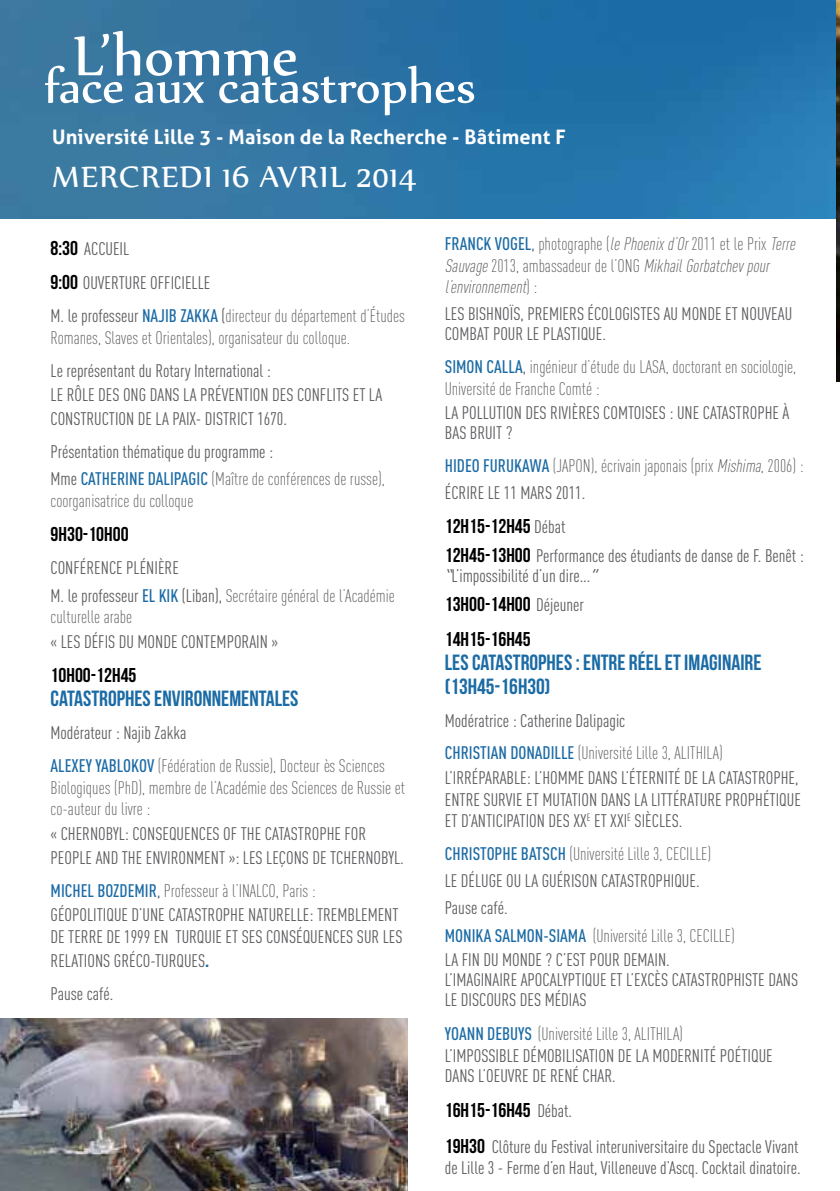
<style>
.page{position:relative;width:840px;height:1191px;background:#fff}
.page>*{position:absolute;margin:0;border:0;box-sizing:border-box;transform-origin:0 0}
.t1{font:67.6px "Nyala";color:#fff}
.t2{font:56.2px "Nyala";color:#fff}
.t3{font:36px "Nyala";letter-spacing:.04em;color:#fff}
.t4{font:22px/24px "Bebas Neue";color:#1b6ba5}
.t5{font:20px/34.4px "Bebas Neue";color:#000}
.t6{font:700 20px "Aller";letter-spacing:.01em;color:#fff}
.t7{font:18px/20px "DIN Cond";color:#5d5d60}
.t8{font:300 18px/27.2px "DIN Cond";color:#5d5d60}
.t9{font:italic 300 18px/21.6px "DIN Cond";color:#5d5d60}
.t10{font:500 18px "DIN Cond";color:#1b6ba5}
.s1{font-family:"Bebas Neue";font-size:20px;color:#000}
.s2{font-weight:500;color:#1b6ba5}
.s3{font-weight:300}
.s4{font-weight:400}
.s5{font-family:"Bebas Neue";font-size:22px;color:#1b6ba5}
.s6{font-weight:500;font-style:normal;color:#1b6ba5}
.s7{font-weight:400;font-style:normal}
.s8{font-style:normal}
.s9{font-style:italic}
.s10{font-family:"DIN Cond";font-size:18px;color:#5d5d60}
.s11{font-family:"Aller";font-weight:300;font-style:italic}
</style>
<div class="page">
<img style="left:0;top:0;width:835px;height:219px">
<img style="left:836px;top:0;width:3px;height:381px">
<img style="left:0;top:1018px;width:407px;height:173px">
<h1 class="t1" style="left:73px;top:15px;width:226px">L’homme</h1>
<h2 class="t2" style="left:44px;top:52px;width:432px">face aux catastrophes</h2>
<p class="t6" style="left:52px;top:125px;width:514px">Université Lille 3 - Maison de la Recherche - Bâtiment F</p>
<h3 class="t3" style="left:53px;top:155px;width:365px">mercredi 16 avril 2014</h3>
<p class="t7" style="left:51px;top:231px;width:355px;line-height:33.8px"><span class="s1">8:30</span> ACCUEIL<br><span class="s1">9:00</span> OUVERTURE OFFICIELLE<br>M. LE PROFESSEUR <span class="s2">NAJIB ZAKKA</span> (<span class="s3">directeur du département d’études</span></p>
<p class="t8" style="left:51px;top:324px;width:301px">romanes, slaves et orientales), organisateur du colloque.</p>
<p class="t7" style="left:51px;top:358px;width:332px;line-height:24.2px">LE REPRÉSENTANT DU ROTARY INTERNATIONAL :<br>LE RÔLE DES ONG DANS LA PRÉVENTION DES CONFLITS ET LA<br>CONSTRUCTION DE LA PAIX- DISTRICT 1670.</p>
<p class="t7" style="left:51px;top:438px;width:335px;line-height:27.2px">PRÉSENTATION THÉMATIQUE DU PROGRAMME :<br>MME <span class="s2">CATHERINE DALIPAGIC</span> <span class="s3">(Maître de conférences de russe),</span></p>
<p class="t8" style="left:51px;top:487px;width:144px">coorganisatrice du colloque</p>
<p class="t5" style="left:51px;top:517px;width:79px">9H30-10H00</p>
<p class="t7" style="left:51px;top:554px;width:345px;line-height:27.2px">CONFÉRENCE PLÉNIÈRE<br>M. LE PROFESSEUR <span class="s2">EL KIK</span> (LIBAN), <span class="s3">Secrétaire général de l’Académie</span></p>
<p class="t8" style="left:51px;top:603px;width:83px">culturelle arabe</p>
<p class="t7" style="left:51px;top:631px;width:229px">« LES DÉFIS DU MONDE CONTEMPORAIN »</p>
<p class="t5" style="left:51px;top:658px;width:87px">10H00-12H45</p>
<p class="t4" style="left:51px;top:686px;width:249px">CATASTROPHES ENVIRONNEMENTALES</p>
<p class="t8" style="left:51px;top:716px;width:335px;line-height:33px"><span class="s4">MODÉRATEUR : NAJIB ZAKKA<br></span><span class="s2">ALEXEY YABLOKOV</span> (Fédération de Russie), Docteur ès Sciences</p>
<p class="t8" style="left:51px;top:776px;width:356px;line-height:21.6px">Biologiques (PhD), membre de l’Académie des Sciences de Russie et co-auteur du livre :</p>
<p class="t7" style="left:51px;top:821px;width:354px;line-height:24px">« CHERNOBYL: CONSEQUENCES OF THE CATASTROPHE FOR<br>PEOPLE AND THE ENVIRONMENT »: LES LEÇONS DE TCHERNOBYL.</p>
<p class="t7" style="left:51px;top:878px;width:349px;line-height:24.4px"><span class="s2">MICHEL BOZDEMIR</span>, <span class="s3">Professeur à l’INALCO, Paris :<br></span>GÉOPOLITIQUE D’UNE CATASTROPHE NATURELLE: TREMBLEMENT</p>
<p class="t7" style="left:51px;top:924px;width:353px;line-height:24px">DE TERRE DE 1999 EN TURQUIE ET SES CONSÉQUENCES SUR LES<br>RELATIONS GRÉCO-TURQUES<span class="s5">.</span></p>
<p class="t7" style="left:51px;top:983px;width:64px">PAUSE CAFÉ.</p>
<p class="t9" style="left:444px;top:233px;width:355px"><span class="s6">FRANCK VOGEL</span><span class="s7">,</span> <span class="s8">photographe (</span>lePhoenixd’Or<span class="s8">2011 et le Prix</span> Terre<br>Sauvage<span class="s8">2 0 1 3 , a m b a s s a d e u r d e l ’ O N G</span> MikhailGorbatchevpour l’environnement<span class="s8">) :</span></p>
<p class="t7" style="left:444px;top:304px;width:349px">LES BISHNOÏS, PREMIERS ÉCOLOGISTES AU MONDE ET NOUVEAU<br>COM BAT POUR LE PLASTIQUE.</p>
<p class="t10" style="left:444px;top:356px;width:50px">SIMON CALLA</p>
<p class="t8" style="left:444px;top:356px;width:353px;line-height:21.6px;text-indent:78px"><span class="s4">,</span> ingénieur d’étude du LASA, doctorant en sociologie, université de Franche Comté :</p>
<p class="t7" style="left:444px;top:402px;width:346px">LA POLLUTION DES RIVIÈRES COMTOISES : UNE CATASTROPHE À<br>BAS BRUIT ?</p>
<p class="t8" style="left:444px;top:452px;width:360px"><span class="s2">HIDEO FURUKAWA</span> (JAPON), écrivain japonais (prix <span class="s9">Mishima</span>, 2006) :<br><span class="s4">ÉCRIRE LE 11 MARS 2011.</span></p>
<p class="t5" style="left:444px;top:509px;width:122px">12H15-12H45 <span class="s10">DÉBAT</span></p>
<p class="t7" style="left:444px;top:546px;width:360px"><span class="s1">12H45-13H00</span> PERFORMANCE DES ÉTUDIANTS DE DANSE DE F. BENÊT : <span class="s11">“</span>L’IMPOSSIBILITÉ D’UN DIRE...<span class="s11">”</span></p>
<p class="t5" style="left:444px;top:587px;width:140px">13H00-14H00 <span class="s10">DÉJEUNER<br></span>14H15-16H45</p>
<p class="t4" style="left:444px;top:649px;width:318px">LES CATASTROPHES : ENTRE RÉEL ET IMAGINAIRE (13H45-16H30)</p>
<p class="t7" style="left:444px;top:710px;width:182px">MODÉRATRICE : CATHERINE DALIPAGIC</p>
<p class="t10" style="left:444px;top:742px;width:90px">CHRISTIAN DONADILLE</p>
<p class="t8" style="left:577px;top:739px;width:146px">(Université Lille 3, ALITHILA)</p>
<p class="t7" style="left:444px;top:766px;width:357px;line-height:21.6px">L’IRRÉPARABLE: L’HOMM E DANS L’ÉTERNITÉ DE LA CATASTROPHE,<br>ENTRE SURVIE ET MUTATION DANS LA LITTÉRATURE PROPHÉTIQUE<br>ET D’ANTICIPATION DES XX<sup>E</sup> ET XXI <sup>E</sup> SIÈCLES.</p>
<p class="t8" style="left:444px;top:840px;width:291px"><span class="s2">CHRISTOPHE BATSCH</span> (Université Lille 3, CECILLE)<br><span class="s4">LE DÉLUGE OU LA GUÉRISON CATASTROPHIQUE.<br>PAUSE CAFÉ.<br></span><span class="s2">MONIKA SALMON-SIAMA</span> (Université Lille 3, CECILLE)</p>
<p class="t7" style="left:444px;top:949px;width:355px">LA FIN DU MONDE ? C’EST POUR DEMAIN.<br>L’IMAGINAIRE APOCALYPTIQUE ET L’EXCÈS CATASTROPHISTE DANS<br>LE DISCOURS DES MÉDIAS</p>
<p class="t7" style="left:444px;top:1023px;width:329px;line-height:20.8px"><span class="s2">YOANN DEBUYS</span> <span class="s3">(Université Lille 3, ALITHILA)<br></span>L’IMPOSSIBLE DÉMOBILISATION DE LA MODERNITÉ POÉTIQUE<br>DANS L’OEUVRE DE RENÉ CHAR.</p>
<p class="t5" style="left:444px;top:1093px;width:129px">16H15-16H45 <span class="s10">DÉBAT.</span></p>
<p class="t7" style="left:444px;top:1135px;width:357px;line-height:21.6px"><span class="s1">19H30</span> CLÔTURE DU FESTIVAL INTERUNIVERSITAIRE DU SPECTACLE VIVANT<br>DE LILLE 3 - FERME D’EN HAUT, VILLENEUVE D’ASCQ. COCKTAIL DINATOIRE.</p>
</div>
